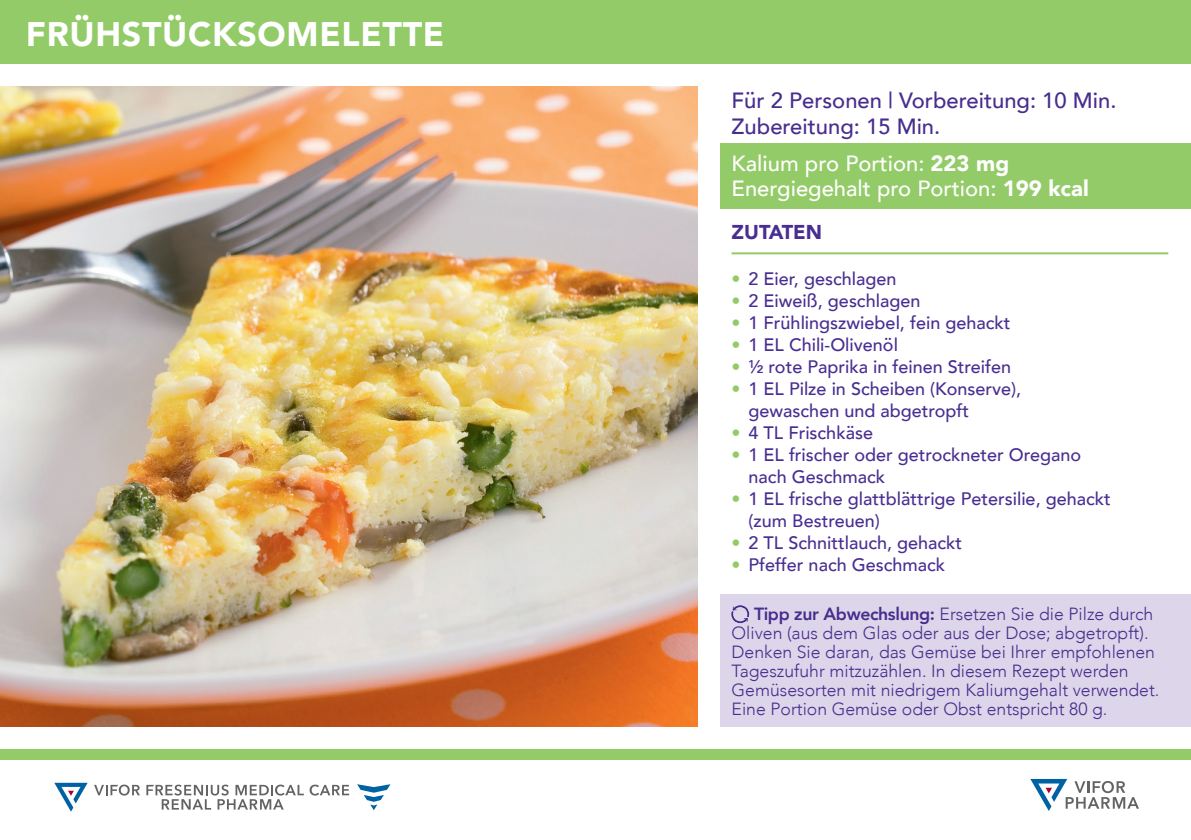
<style>
.page{position:relative;width:1191px;height:840px;background:#fff}
.page>*{position:absolute;margin:0;border:0;box-sizing:border-box;transform-origin:0 0}
.t1{font:900 34px "Avenir";letter-spacing:.02em;color:#fff}
.t2{font:500 22px/25px "Avenir";color:#fff}
.t3{font:500 22px/26px "Avenir";color:#472d8e}
.t4{font:900 20px "Avenir";color:#492e92}
.t5{font:500 18px/22px "Avenir";color:#492e92}
.t6{font:300 17.6px/19px "Avenir";color:#472d8e}
.s1{font-weight:900}
.s2{color:#93cb68}
.s3{font-weight:800}
</style>
<div class="page">
<div style="left:0;top:748px;width:1191px;height:91px;background:#93cb68"></div>
<div style="left:0;top:760px;width:1191px;height:79px;background:#fff"></div>
<svg style="left:1030px;top:778px;width:109px;height:32px"></svg>
<div style="left:0;top:0;width:1191px;height:63px;background:#93cb68"></div>
<svg style="left:94px;top:784px;width:46px;height:11px"></svg>
<svg style="left:146px;top:784px;width:203px;height:25px"></svg>
<svg style="left:357px;top:784px;width:33px;height:25px"></svg>
<svg style="left:54px;top:782px;width:34px;height:29px"></svg>
<img style="left:0;top:86px;width:697px;height:640px">
<div style="left:720px;top:594px;width:471px;height:132px;background:#ddd5e9"></div>
<svg style="left:731px;top:605px;width:18px;height:17px"></svg>
<div style="left:720px;top:143px;width:471px;height:65px;background:#93cb68"></div>
<hr style="left:731px;top:252px;width:437px;height:2px;background:#93cb68">
<h1 class="t1" style="left:26px;top:5px;width:420px">FRÜHSTÜCKSOMELETTE</h1>
<p class="t3" style="left:731px;top:86px;width:386px">Für 2 Personen | Vorbereitung: 10 Min.<br>Zubereitung: 15 Min.</p>
<p class="t2" style="left:731px;top:150px;width:358px">Kalium pro Portion: <span class="s1">223 mg<br></span>Energiegehalt pro Portion: <span class="s1">199 kcal</span></p>
<p class="t4" style="left:731px;top:215px;width:92px">ZUTATEN</p>
<p class="t5" style="left:731px;top:267px;width:166px"><span class="s2">•</span> 2 Eier, geschlagen</p>
<p class="t5" style="left:731px;top:289px;width:190px"><span class="s2">•</span> 2 Eiweiß, geschlagen</p>
<p class="t5" style="left:731px;top:311px;width:280px"><span class="s2">•</span> 1 Frühlingszwiebel, fein gehackt</p>
<p class="t5" style="left:731px;top:333px;width:168px"><span class="s2">•</span> 1 EL Chili-Olivenöl</p>
<p class="t5" style="left:731px;top:355px;width:281px"><span class="s2">•</span> ½ rote Paprika in feinen Streifen</p>
<p class="t5" style="left:748px;top:377px;width:274px;text-indent:-17px"><span class="s2">•</span> 1 EL Pilze in Scheiben (Konserve), gewaschen und abgetropft</p>
<p class="t5" style="left:731px;top:421px;width:143px"><span class="s2">•</span> 4 TL Frischkäse</p>
<p class="t5" style="left:748px;top:443px;width:334px;text-indent:-17px"><span class="s2">•</span> 1 EL frischer oder getrockneter Oregano nach Geschmack</p>
<p class="t5" style="left:748px;top:487px;width:363px;text-indent:-17px"><span class="s2">•</span> 1 EL frische glattblättrige Petersilie, gehackt (zum Bestreuen)</p>
<p class="t5" style="left:731px;top:531px;width:232px"><span class="s2">•</span> 2 TL Schnittlauch, gehackt</p>
<p class="t5" style="left:731px;top:553px;width:215px"><span class="s2">•</span> Pfeffer nach Geschmack</p>
<p class="t6" style="left:731px;top:604px;width:429px;text-indent:22px"><span class="s3">Tipp zur Abwechslung:</span> Ersetzen Sie die Pilze durch Oliven (aus dem Glas oder aus der Dose; abgetropft).<br>Denken Sie daran, das Gemüse bei Ihrer empfohlenen Tageszufuhr mitzuzählen. In diesem Rezept werden Gemüsesorten mit niedrigem Kaliumgehalt verwendet.<br>Eine Portion Gemüse oder Obst entspricht 80 g.</p>
</div>
